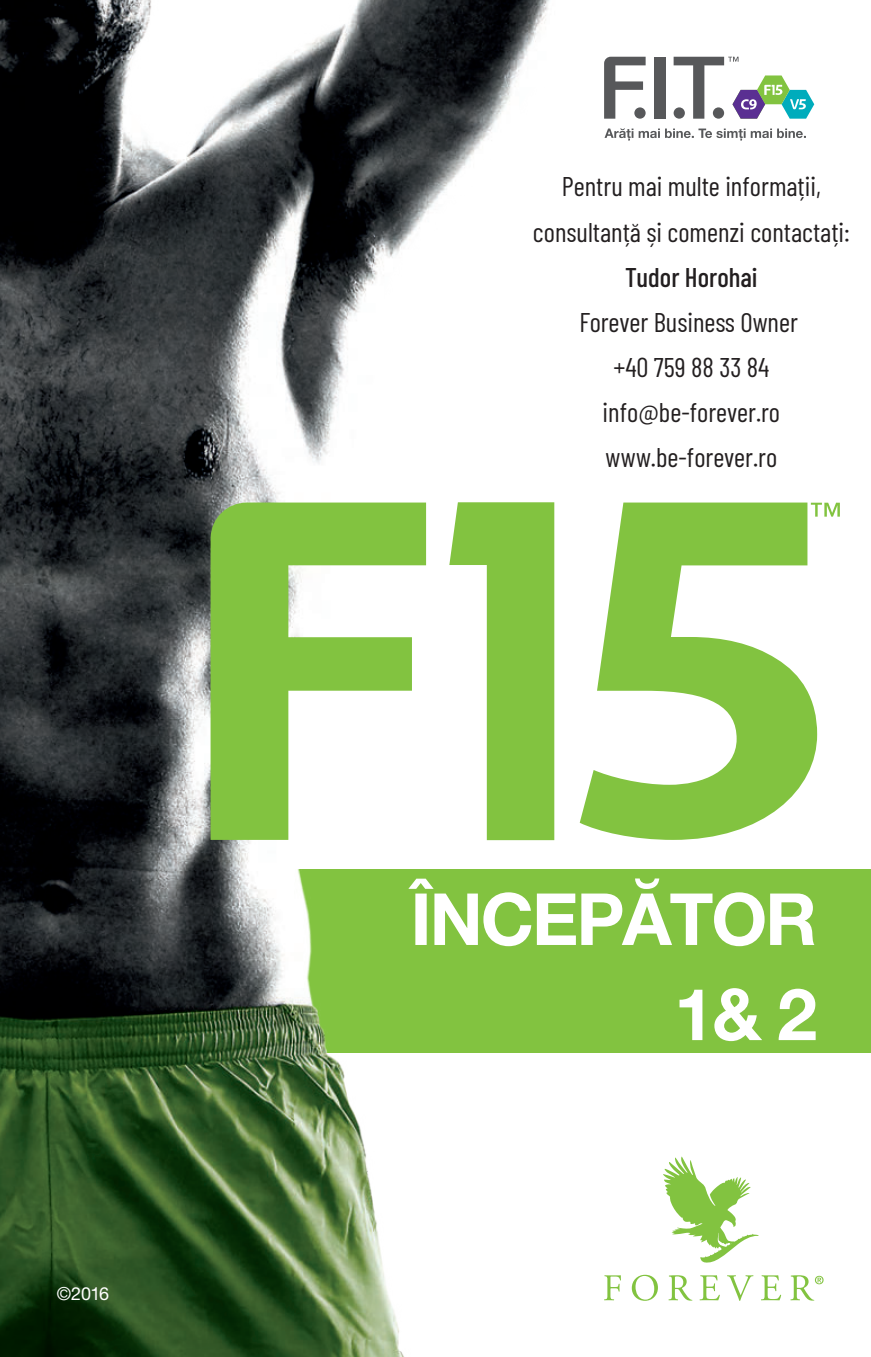
<style>
.page{position:relative;width:871px;height:1357px;background:#fff}
.page>*{position:absolute;margin:0;border:0;box-sizing:border-box;transform-origin:0 0}
.t1{font:700 72px/95.2px "Helvetica Neue LT Pro";letter-spacing:-.03em;color:#fff;text-align:right}
.t2{font:27px/45px "Barlow Condensed";color:#231f20;text-align:center}
.t3{font:500 27px "Barlow Condensed";color:#231f20}
.t4{font:18px "Helvetica Neue LT Pro";color:#fff}
</style>
<div class="page">
<div style="left:107px;top:869px;width:764px;height:184px;background:#82c340"></div>
<img style="left:0;top:0;width:616px;height:1357px">
<svg style="left:663px;top:1156px;width:96px;height:107px"></svg>
<svg style="left:604px;top:1275px;width:219px;height:26px"></svg>
<svg style="left:211px;top:502px;width:215px;height:338px;fill:#82c340"></svg>
<svg style="left:580px;top:502px;width:237px;height:338px;fill:#82c340"></svg>
<svg style="left:449px;top:502px;width:105px;height:338px"></svg>
<svg style="left:811px;top:503px;width:29px;height:14px"></svg>
<svg style="left:604px;top:128px;width:202px;height:13px"></svg>
<svg style="left:604px;top:57px;width:41px;height:62px"></svg>
<div style="left:654px;top:57px;width:11px;height:62px;background:#57585a"></div>
<div style="left:634px;top:107px;width:11px;height:12px;background:#57585a;border-radius:50%"></div>
<svg style="left:673px;top:57px;width:141px;height:62px"></svg>
<p class="t4" style="left:57px;top:1283px;width:54px">©2016</p>
<p class="t2" style="left:533px;top:162px;width:318px">Pentru mai multe informații, consultanță și comenzi contactați:</p>
<p class="t3" style="left:625px;top:261px;width:134px">Tudor Horohai</p>
<p class="t2" style="left:579px;top:301px;width:220px">Forever Business Owner +40 759 88 33 84 info@be-forever.ro www.be-forever.ro</p>
<h1 class="t1" style="left:410px;top:872px;width:408px">ÎNCEPĂTOR<br>1&amp; 2</h1>
</div>
